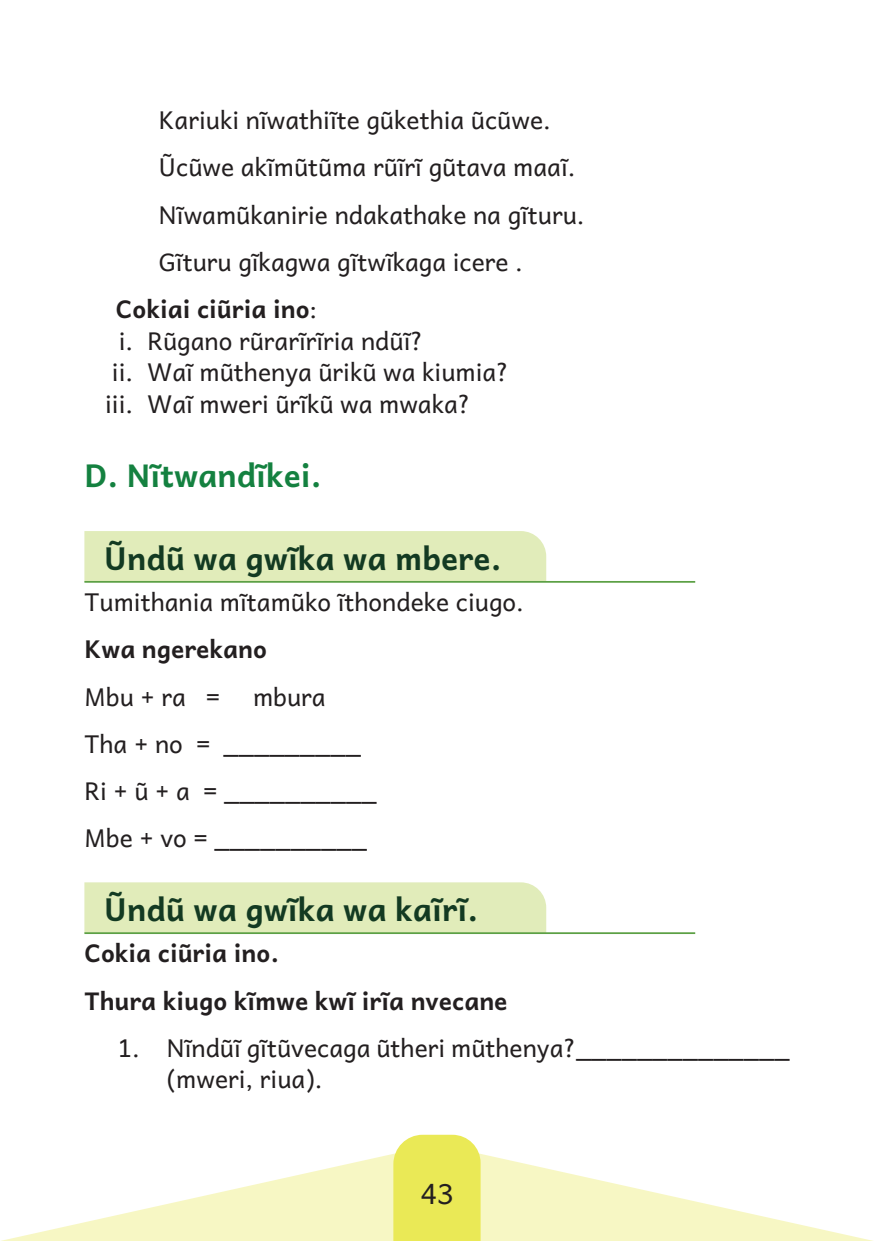
<style>
.page{position:relative;width:874px;height:1241px;background:#fff}
.page>*{position:absolute;margin:0;border:0;box-sizing:border-box;transform-origin:0 0}
.t1{font:700 31.5px "Andika New Basic";color:#133a22}
.t2{font:700 31.5px "Andika New Basic";color:#148140}
.t3{font:28px "Andika";color:#231f20}
.t4{font:24.5px/31.5px "Andika New Basic";color:#231f20}
.t5{font:700 24.5px/47.2px "Andika New Basic";color:#231f20}
.s1{font-weight:400}
</style>
<div class="page">
<svg style="left:5px;top:1154px;width:864px;height:86px"></svg>
<div style="left:393px;top:1134px;width:87px;height:106px;background:#eae956"></div>
<div style="left:84px;top:531px;width:462px;height:50px;background:#e1ecba"></div>
<hr style="left:84px;top:581px;width:610px;height:1px;background:#5ca045">
<div style="left:84px;top:882px;width:462px;height:50px;background:#e1ecba"></div>
<hr style="left:84px;top:932px;width:610px;height:1px;background:#5ca045">
<p class="t4" style="left:159px;top:101px;width:393px">Kariuki nĩwathiĩte gũkethia ũcũwe.</p>
<p class="t4" style="left:159px;top:148px;width:418px">Ũcũwe akĩmũtũma rũĩrĩ gũtava maaĩ.</p>
<p class="t4" style="left:159px;top:195px;width:427px">Nĩwamũkanirie ndakathake na gĩturu.</p>
<p class="t4" style="left:159px;top:243px;width:365px">Gĩturu gĩkagwa gĩtwĩkaga icere .</p>
<p class="t5" style="left:116px;top:282px;width:203px">Cokiai ciũria ino<span class="s1">:</span></p>
<p class="t4" style="left:105px;top:321px;width:405px;text-indent:14px">i. Rũgano rũrarĩrĩria ndũĩ?<br>ii. Waĩ mũthenya ũrikũ wa kiumia? iii. Waĩ mweri ũrĩkũ wa mwaka?</p>
<p class="t2" style="left:84px;top:446px;width:238px">D. Nĩtwandĩkei.</p>
<p class="t1" style="left:104px;top:529px;width:398px">Ũndũ wa gwĩka wa mbere.</p>
<p class="t4" style="left:84px;top:582px;width:441px">Tumithania mĩtamũko ĩthondeke ciugo.</p>
<p class="t5" style="left:84px;top:622px;width:184px">Kwa ngerekano</p>
<p class="t4" style="left:84px;top:677px;width:137px">Mbu + ra =</p>
<p class="t4" style="left:84px;top:669px;width:293px;line-height:47.2px;text-indent:169px">mbura<br>Tha + no = _________<br>Ri + ũ + a = __________<br>Mbe + vo = __________</p>
<p class="t1" style="left:104px;top:880px;width:375px">Ũndũ wa gwĩka wa kaĩrĩ.</p>
<p class="t5" style="left:84px;top:926px;width:424px">Cokia ciũria ino.<br>Thura kiugo kĩmwe kwĩ irĩa nvecane</p>
<p class="t4" style="left:167px;top:1028px;width:624px;text-indent:-49px">1. Nĩndũĩ gĩtũvecaga ũtheri mũthenya?______________ (mweri, riua).</p>
<p class="t3" style="left:420px;top:1177px;width:34px">43</p>
</div>
